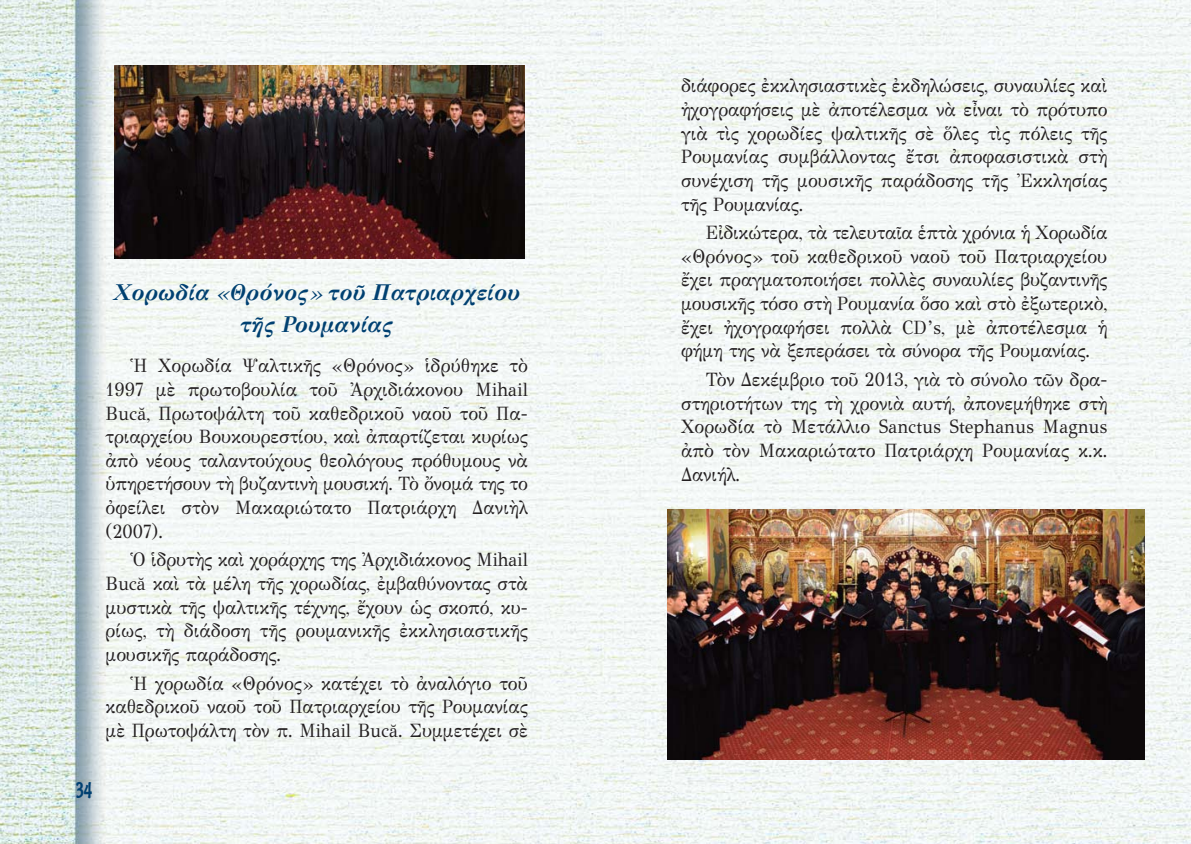
<style>
.page{position:relative;width:1191px;height:844px;background:#fff}
.page>*{position:absolute;margin:0;border:0;box-sizing:border-box;transform-origin:0 0}
.t1{font:italic 700 22.75px/31.5px "GFS Didot";color:#004071;text-align:center;scale:.95 1}
.t2{font:700 21px "PF Armonia";color:#004071;scale:.7 1}
.t3{font:19.25px/23.6px "GFS Didot";letter-spacing:.01em;color:#231f20;text-align:justify;scale:.93 1}
</style>
<div class="page">
<img style="left:0;top:0;width:1191px;height:843px">
<img style="left:115px;top:66px;width:409px;height:192px">
<img style="left:667px;top:509px;width:477px;height:250px">
<p class="t1" style="left:113px;top:276px;width:430px">Χορωδία «Θρόνος» τοῦ Πατριαρχείου τῆς Ρουμανίας</p>
<p class="t3" style="left:106px;top:355px;width:455px;text-indent:25px">Ἡ Χορωδία Ψαλτικῆς «Θρόνος» ἱδρύθηκε τὸ 1997 μὲ πρωτοβουλία τοῦ Ἀρχιδιάκονου Mihail Bucă, Πρωτοψάλτη τοῦ καθεδρικοῦ ναοῦ τοῦ Πα&shy;τριαρχείου Βουκουρεστίου, καὶ ἀπαρτίζεται κυρίως ἀπὸ νέους ταλαντούχους θεολόγους πρόθυμους νὰ ὑπηρετήσουν τὴ βυζαντινὴ μουσική. Τὸ ὄνομά της το ὀφείλει στὸν Μακαριώτατο Πατριάρχη Δανιὴλ (2007).</p>
<p class="t3" style="left:106px;top:549px;width:455px;text-indent:25px">Ὁ ἱδρυτὴς καὶ χοράρχης της Ἀρχιδιάκονος Mihail Bucă καὶ τὰ μέλη τῆς χορωδίας, ἐμβαθύνοντας στὰ μυστικὰ τῆς ψαλτικῆς τέχνης, ἔχουν ὡς σκοπό, κυ&shy;ρίως, τὴ διάδοση τῆς ρουμανικῆς ἐκκλησιαστικῆς μουσικῆς παράδοσης.</p>
<p class="t3" style="left:106px;top:673px;width:455px;text-indent:25px">Ἡ χορωδία «Θρόνος» κατέχει τὸ ἀναλόγιο τοῦ καθεδρικοῦ ναοῦ τοῦ Πατριαρχείου τῆς Ρουμανίας μὲ Πρωτοψάλτη τὸν π. Mihail Bucă. Συμμετέχει σὲ</p>
<p class="t2" style="left:76px;top:774px;width:25px">34</p>
<p class="t3" style="left:681px;top:76px;width:460px">διάφορες ἐκκλησιαστικὲς ἐκδηλώσεις, συναυλίες καὶ ἠχογραφήσεις μὲ ἀποτέλεσμα νὰ εἶναι τὸ πρότυπο γιὰ τὶς χορωδίες ψαλτικῆς σὲ ὅλες τὶς πόλεις τῆς Ρουμανίας συμβάλλοντας ἔτσι ἀποφασιστικὰ στὴ συνέχιση τῆς μουσικῆς παράδοσης τῆς Ἐκκλησίας τῆς Ρουμανίας.</p>
<p class="t3" style="left:681px;top:223px;width:460px;text-indent:25px">Εἰδικώτερα, τὰ τελευταῖα ἑπτὰ χρόνια ἡ Χορωδία «Θρόνος» τοῦ καθεδρικοῦ ναοῦ τοῦ Πατριαρχείου ἔχει πραγματοποιήσει πολλὲς συναυλίες βυζαντινῆς μουσικῆς τόσο στὴ Ρουμανία ὅσο καὶ στὸ ἐξωτερικὸ, ἔχει ἠχογραφήσει πολλὰ CD’s, μὲ ἀποτέλεσμα ἡ φήμη της νὰ ξεπεράσει τὰ σύνορα τῆς Ρουμανίας.</p>
<p class="t3" style="left:681px;top:369px;width:460px;text-indent:25px">Τὸν Δεκέμβριο τοῦ 2013, γιὰ τὸ σύνολο τῶν δρα&shy;στηριοτήτων της τὴ χρονιὰ αυτή, ἀπονεμήθηκε στὴ Χορωδία τὸ Μετάλλιο Sanctus Stephanus Magnus ἀπὸ τὸν Μακαριώτατο Πατριάρχη Ρουμανίας κ.κ.<br>Δανιήλ.</p>
</div>
